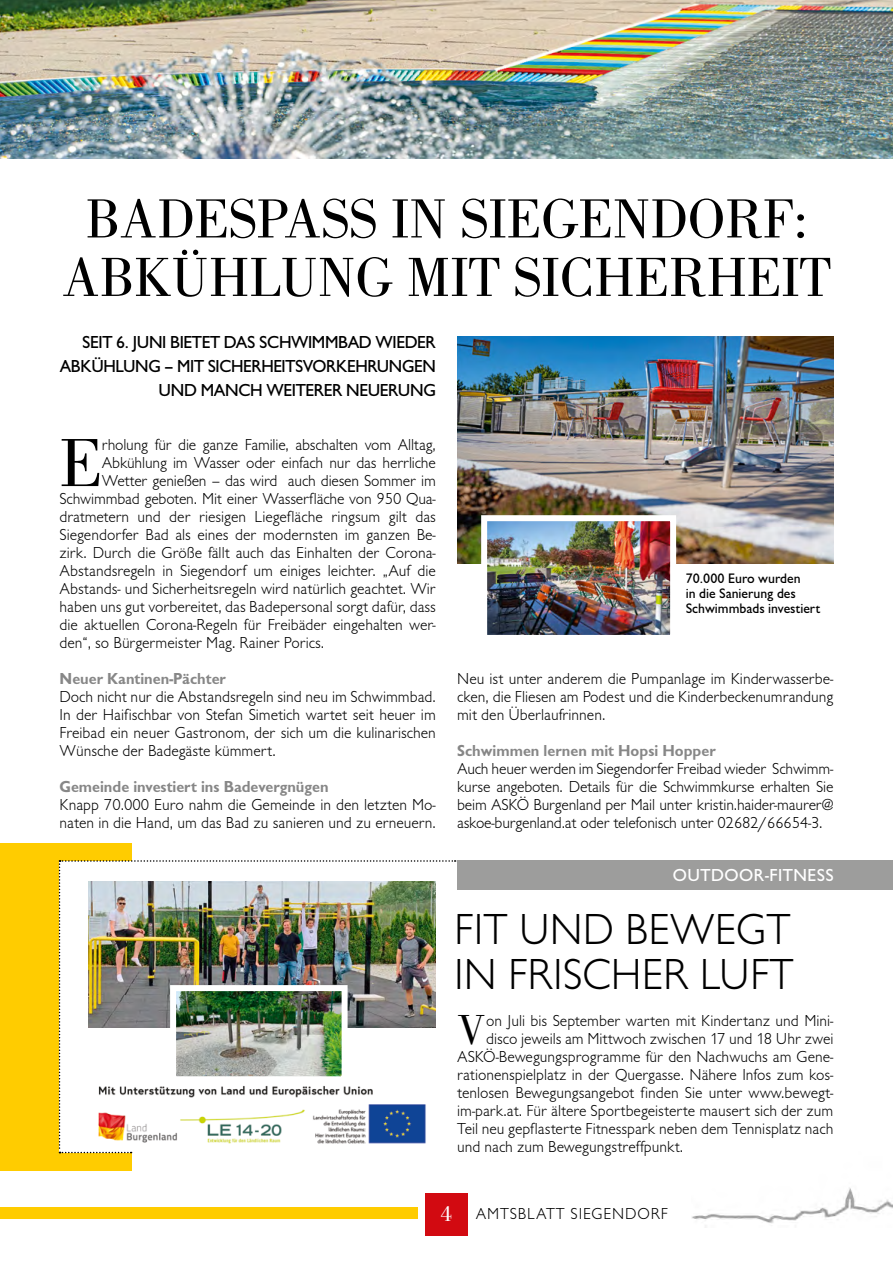
<style>
.page{position:relative;width:893px;height:1263px;background:#fff}
.page>*{position:absolute;margin:0;border:0;box-sizing:border-box;transform-origin:0 0}
.t1{font:70.35px "Bodoni";color:#000}
.t2{font:57px/58.5px "Bodoni";letter-spacing:-.01em;color:#000;text-align:center}
.t3{font:300 45px/45px "Chantilly LH";color:#000}
.t4{font:43.5px "Bodoni";color:#000}
.t5{font:18px/24px "Chantilly";letter-spacing:-.02em;color:#000;text-align:right}
.t6{font:18px "Chantilly";letter-spacing:.03em;color:#fff}
.t7{font:300 16.5px/18px "Chantilly LH";color:#000;text-align:justify}
.t8{font:700 16.5px "Chantilly";color:#878787}
.t9{font:300 16.5px "Chantilly LH";letter-spacing:.05em;color:#000}
.t10{font:14.25px/15px "Chantilly";color:#000}
.s1{font-family:"Bodoni";font-weight:400;font-size:22.5px;color:#fff}
</style>
<div class="page">
<img style="left:692px;top:1187px;width:201px;height:41px">
<div style="left:425px;top:1193px;width:43px;height:42px;background:#d20a11"></div>
<div style="left:0;top:1208px;width:418px;height:11px;background:#fc0"></div>
<img style="left:0;top:0;width:893px;height:158px">
<div style="left:0;top:843px;width:131px;height:328px;background:#fc0"></div>
<div style="left:457px;top:860px;width:436px;height:30px;background:#9d9d9c"></div>
<svg style="left:59px;top:860px;width:397px;height:293px"></svg>
<img style="left:457px;top:336px;width:376px;height:228px">
<img style="left:488px;top:522px;width:181px;height:112px">
<div style="left:481px;top:515px;width:195px;height:126px;border:6px solid #fff"></div>
<img style="left:89px;top:881px;width:347px;height:146px">
<img style="left:177px;top:992px;width:164px;height:83px">
<div style="left:170px;top:985px;width:178px;height:97px;border:6px solid #fff"></div>
<img style="left:95px;top:1082px;width:336px;height:64px">
<h2 class="t2" style="left:62px;top:189px;width:771px">BADESPASS IN SIEGENDORF:<br>ABKÜHLUNG MIT SICHERHEIT</h2>
<p class="t5" style="left:60px;top:331px;width:378px">SEIT 6. JUNI BIETET DAS SCHWIMMBAD WIEDER<br>ABKÜHLUNG – MIT SICHERHEITSVORKEHRUNGEN<br>UND MANCH WEITERER NEUERUNG</p>
<h1 class="t1" style="left:60px;top:424px;width:45px">E</h1>
<p class="t7" style="left:102px;top:436px;width:335px">rholung für die ganze Familie, abschalten vom Alltag,</p>
<p class="t7" style="left:102px;top:454px;width:335px">Abkühlung im Wasser oder einfach nur das herrliche</p>
<p class="t7" style="left:102px;top:472px;width:335px">Wetter genießen – das wird auch diesen Sommer im</p>
<p class="t7" style="left:60px;top:490px;width:378px">Schwimmbad geboten. Mit einer Wasserfläche von 950 Qua-</p>
<p class="t7" style="left:60px;top:508px;width:378px">dratmetern und der riesigen Liegefläche ringsum gilt das</p>
<p class="t7" style="left:60px;top:526px;width:378px">Siegendorfer Bad als eines der modernsten im ganzen Be-</p>
<p class="t7" style="left:60px;top:544px;width:378px">zirk. Durch die Größe fällt auch das Einhalten der Corona-</p>
<p class="t7" style="left:60px;top:562px;width:378px">Abstandsregeln in Siegendorf um einiges leichter. „Auf die</p>
<p class="t7" style="left:60px;top:580px;width:378px">Abstands- und Sicherheitsregeln wird natürlich geachtet. Wir</p>
<p class="t7" style="left:60px;top:598px;width:378px">haben uns gut vorbereitet, das Badepersonal sorgt dafür, dass</p>
<p class="t7" style="left:60px;top:616px;width:378px">die aktuellen Corona-Regeln für Freibäder eingehalten wer-</p>
<p class="t7" style="left:60px;top:634px;width:266px">den“, so Bürgermeister Mag. Rainer Porics.</p>
<p class="t8" style="left:60px;top:669px;width:168px">Neuer Kantinen-Pächter</p>
<p class="t7" style="left:60px;top:688px;width:378px">Doch nicht nur die Abstandsregeln sind neu im Schwimmbad.<br>In der Haifischbar von Stefan Simetich wartet seit heuer im Freibad ein neuer Gastronom, der sich um die kulinarischen Wünsche der Badegäste kümmert.</p>
<p class="t8" style="left:60px;top:777px;width:271px">Gemeinde investiert ins Badevergnügen</p>
<p class="t7" style="left:60px;top:796px;width:378px">Knapp 70.000 Euro nahm die Gemeinde in den letzten Mo&shy;naten in die Hand, um das Bad zu sanieren und zu erneuern.</p>
<p class="t10" style="left:686px;top:571px;width:136px">70.000 Euro wurden<br>in die Sanierung des<br>Schwimmbads investiert</p>
<p class="t7" style="left:457px;top:670px;width:378px">Neu ist unter anderem die Pumpanlage im Kinderwasserbe&shy;cken, die Fliesen am Podest und die Kinderbeckenumrandung mit den Überlaufrinnen.</p>
<p class="t8" style="left:457px;top:741px;width:260px">Schwimmen lernen mit Hopsi Hopper</p>
<p class="t7" style="left:457px;top:760px;width:378px">Auch heuer werden im Siegendorfer Freibad wieder Schwimm&shy;kurse angeboten. Details für die Schwimmkurse erhalten Sie beim ASKÖ Burgenland per Mail unter kristin.haider-maurer@ askoe-burgenland.at oder telefonisch unter 02682/66654-3.</p>
<p class="t6" style="left:673px;top:865px;width:163px">OUTDOOR-FITNESS</p>
<h3 class="t3" style="left:454px;top:908px;width:341px">FIT UND BEWEGT<br>IN FRISCHER LUFT</h3>
<h3 class="t4" style="left:457px;top:1005px;width:30px">V</h3>
<p class="t7" style="left:486px;top:1012px;width:349px">on Juli bis September warten mit Kindertanz und Mini-</p>
<p class="t7" style="left:486px;top:1030px;width:349px">disco jeweils am Mittwoch zwischen 17 und 18 Uhr zwei</p>
<p class="t7" style="left:457px;top:1048px;width:378px">ASKÖ-Bewegungsprogramme für den Nachwuchs am Gene-</p>
<p class="t7" style="left:457px;top:1066px;width:378px">rationenspielplatz in der Quergasse. Nähere Infos zum kos-</p>
<p class="t7" style="left:457px;top:1084px;width:378px">tenlosen Bewegungsangebot finden Sie unter www.bewegt-</p>
<p class="t7" style="left:457px;top:1102px;width:378px">im-park.at. Für ältere Sportbegeisterte mausert sich der zum</p>
<p class="t7" style="left:457px;top:1120px;width:378px">Teil neu gepflasterte Fitnesspark neben dem Tennisplatz nach</p>
<p class="t7" style="left:457px;top:1138px;width:228px">und nach zum Bewegungstreffpunkt.</p>
<p class="t9" style="left:441px;top:1204px;width:229px"><span class="s1">4</span> AMTSBLATT SIEGENDORF</p>
</div>
